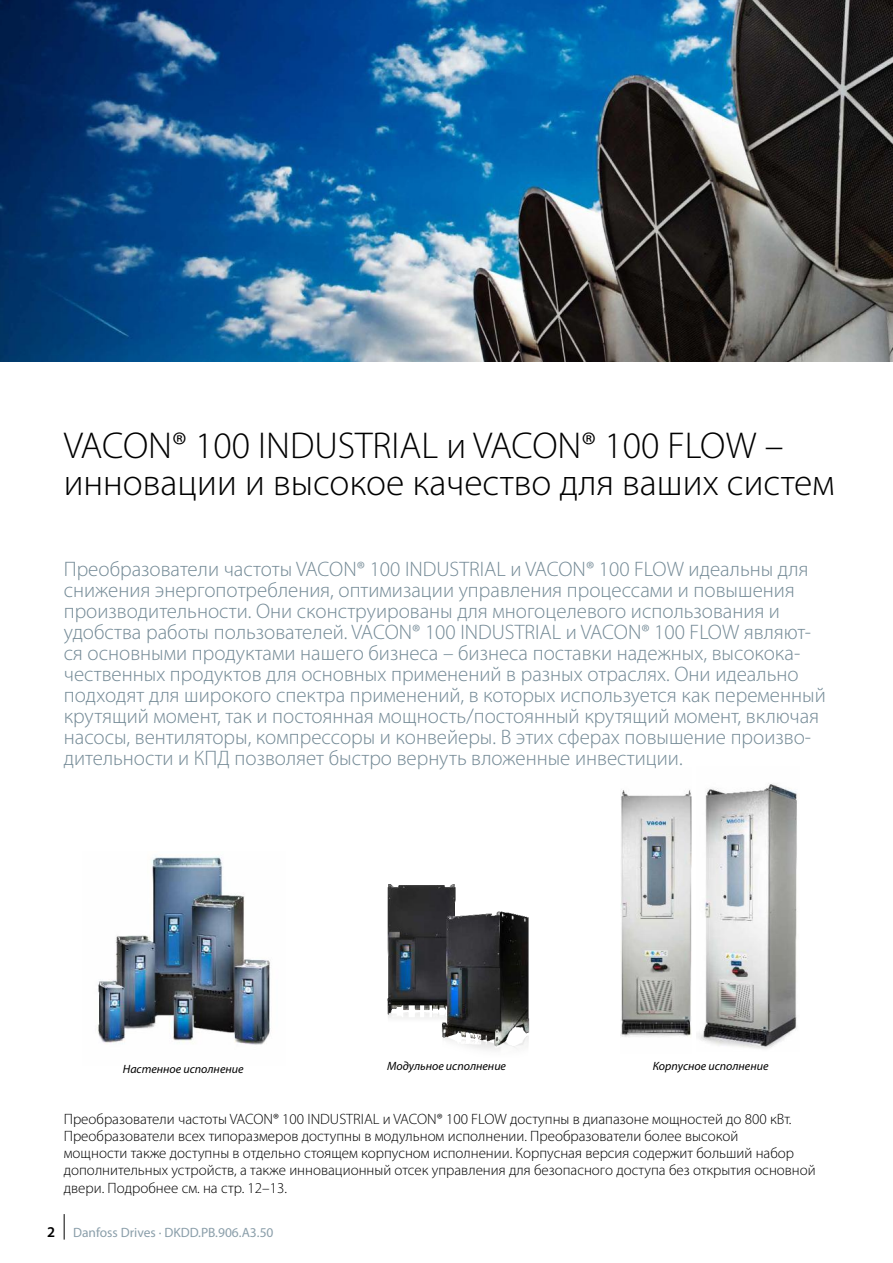
<style>
.page{position:relative;width:893px;height:1263px;background:#fff}
.page>*{position:absolute;margin:0;border:0;box-sizing:border-box;transform-origin:0 0}
.t1{font:300 37.5px/37.5px "Myriad Pro";color:#000}
.t2{font:300 21px/21px "Myriad Pro";color:#748a96}
.t3{font:300 15px/17.2px "Myriad Pro";color:#000}
.t4{font:13.5px "Myriad Pro";color:#8b9faa}
.t5{font:italic 12px "Myriad Pro";color:#000}
.s1{font-weight:600;font-size:15px;color:#000}
</style>
<div class="page">
<img style="left:621px;top:789px;width:70px;height:248px">
<img style="left:698px;top:784px;width:100px;height:265px">
<img style="left:97px;top:856px;width:173px;height:189px">
<img style="left:387px;top:884px;width:143px;height:166px">
<img style="left:0;top:0;width:893px;height:361px">
<svg style="left:64px;top:1214px;width:1px;height:25px"></svg>
<h1 class="t1" style="left:64px;top:427px;width:772px">VACON® 100 INDUSTRIAL и VACON® 100 FLOW – инновации и высокое качество для ваших систем</h1>
<p class="t2" style="left:64px;top:559px;width:763px">Преобразователи частоты VACON® 100 INDUSTRIAL и VACON® 100 FLOW идеальны для снижения энергопотребления, оптимизации управления процессами и повышения производительности. Они сконструированы для многоцелевого использования и удобства работы пользователей. VACON® 100 INDUSTRIAL и VACON® 100 FLOW являют&shy;ся основными продуктами нашего бизнеса – бизнеса поставки надежных, высокока&shy;чественных продуктов для основных применений в разных отраслях. Они идеально подходят для широкого спектра применений, в которых используется как переменный крутящий момент, так и постоянная мощность/постоянный крутящий момент, включая насосы, вентиляторы, компрессоры и конвейеры. В этих сферах повышение произво&shy;дительности и КПД позволяет быстро вернуть вложенные инвестиции.</p>
<p class="t5" style="left:123px;top:1062px;width:122px">Настенное исполнение</p>
<p class="t5" style="left:387px;top:1059px;width:120px">Модульное исполнение</p>
<p class="t3" style="left:64px;top:1110px;width:753px">Преобразователи частоты VACON® 100 INDUSTRIAL и VACON® 100 FLOW доступны в диапазоне мощностей до 800 кВт.<br>Преобразователи всех типоразмеров доступны в модульном исполнении. Преобразователи более высокой<br>мощности также доступны в отдельно стоящем корпусном исполнении. Корпусная версия содержит больший набор дополнительных устройств, а также инновационный отсек управления для безопасного доступа без открытия основной двери. Подробнее см. на стp. 12–13.</p>
<p class="t5" style="left:653px;top:1059px;width:117px">Корпусное исполнение</p>
<p class="t4" style="left:47px;top:1225px;width:228px"><span class="s1">2</span> Danfoss Drives · DKDD.PB.906.A3.50</p>
</div>
